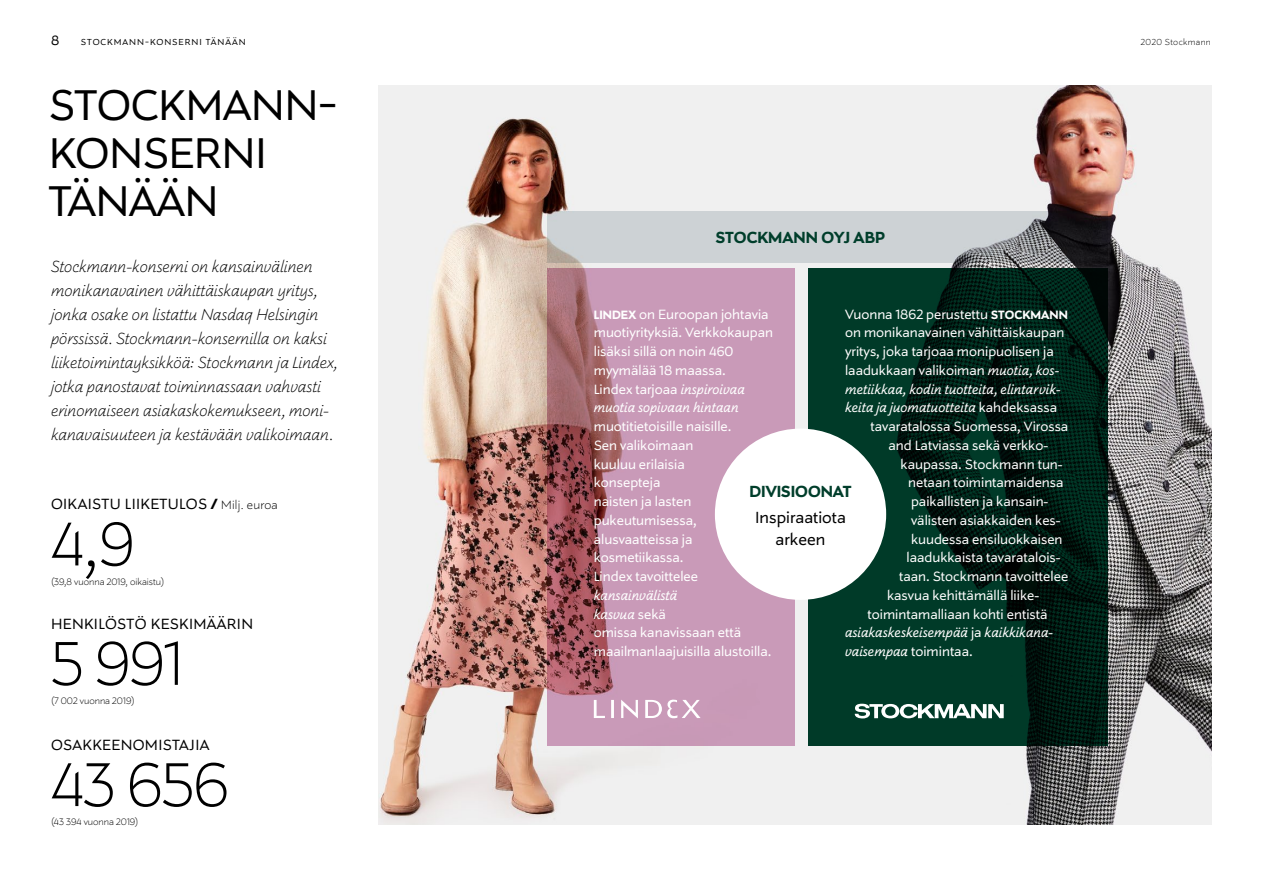
<style>
.page{position:relative;width:1263px;height:893px;background:#fff}
.page>*{position:absolute;margin:0;border:0;box-sizing:border-box;transform-origin:0 0}
.Lukunosto_50pt{font:300 69px "Stockmann Sans";letter-spacing:-.02em;color:#000}
.t1{font:48px/48px "Stockmann Sans";letter-spacing:-.01em;color:#000}
.Ingressi{font:italic 300 18px/24px "Stockmann Sans";color:#000}
.t2{font:700 18px "Stockmann Sans";color:#003e2b}
.t3{font:18px/21.6px "Stockmann Sans";color:#000;text-align:center}
.Lukunosto_H1{font:16.5px "Stockmann Sans";letter-spacing:.02em;color:#000}
.base_ind{font:15px/18.8px "Stockmann Sans";color:#fff}
.base_ind-2{font:italic 15px "Stockmann Sans";color:#fff}
.t4{font:15px "Stockmann Sans";color:#000}
.lukunosto_vertailuvu{font:300 10.5px "Stockmann Sans";color:#000}
.Master_section{font:9.75px "Stockmann Sans";letter-spacing:.1em;color:#000}
.t5{font:300 9.75px "Stockmann Sans";letter-spacing:.04em;color:#000}
.s1{font-weight:700}
.s2{font-weight:300;font-size:13.5px}
.s3{font-weight:700;font-size:13.5px}
.s4{font-style:italic}
.s5{font-style:normal}
</style>
<div class="page">
<img style="left:378px;top:85px;width:834px;height:740px">
<svg style="left:547px;top:268px;width:248px;height:478px;background:#bc89a1"></svg>
<svg style="left:808px;top:268px;width:300px;height:478px;background:#00291c"></svg>
<svg style="left:547px;top:211px;width:561px;height:51px;background:#b4b8bb"></svg>
<svg style="left:594px;top:699px;width:107px;height:19px"></svg>
<div style="left:715px;top:429px;width:171px;height:171px;background:#fff;border-radius:50%"></div>
<svg style="left:855px;top:704px;width:149px;height:14px"></svg>
<p class="t4" style="left:51px;top:31px;width:10px">8</p>
<p class="t5" style="left:1141px;top:36px;width:71px">2020 Stockmann</p>
<p class="Master_section" style="left:81px;top:36px;width:166px">STOCKMANN-KONSERNI TÄNÄÄN</p>
<h1 class="t1" style="left:49px;top:81px;width:290px">STOCKMANN-<br>KONSERNI<br>TÄNÄÄN</h1>
<p class="Ingressi" style="left:51px;top:255px;width:288px">Stockmann-konserni on kansainvälinen monikanavainen vähittäiskaupan yritys, jonka osake on listattu Nasdaq Helsingin pörssissä. Stockmann-konsernilla on kaksi liiketoimintayksikköä: Stockmann ja Lindex, jotka panostavat toiminnassaan vahvasti erinomaiseen asiakaskokemukseen, moni&shy;kanavaisuuteen ja kestävään valikoimaan.</p>
<p class="Lukunosto_H1" style="left:51px;top:494px;width:228px">OIKAISTU LIIKETULOS <span class="s1">/</span> <span class="s2">Milj. euroa</span></p>
<p class="Lukunosto_50pt" style="left:51px;top:505px;width:85px">4,9</p>
<p class="lukunosto_vertailuvu" style="left:51px;top:576px;width:115px">(39,8 vuonna 2019, oikaistu)</p>
<p class="Lukunosto_H1" style="left:51px;top:614px;width:204px">HENKILÖSTÖ KESKIMÄÄRIN</p>
<p class="Lukunosto_50pt" style="left:51px;top:624px;width:134px">5 991</p>
<p class="lukunosto_vertailuvu" style="left:51px;top:694px;width:85px">(7 002 vuonna 2019)</p>
<p class="Lukunosto_H1" style="left:51px;top:735px;width:160px">OSAKKEENOMISTAJIA</p>
<p class="Lukunosto_50pt" style="left:51px;top:746px;width:180px">43 656</p>
<p class="lukunosto_vertailuvu" style="left:51px;top:816px;width:89px">(43 394 vuonna 2019)</p>
<p class="t2" style="left:716px;top:227px;width:171px">STOCKMANN OYJ ABP</p>
<p class="base_ind" style="left:594px;top:305px;width:181px"><span class="s3">LINDEX</span> on Euroopan johtavia muotiyrityksiä. Verkkokaupan lisäksi sillä on noin 460 myymälää 18 maassa.<br>Lindex tarjoaa <span class="s4">inspiroivaa muotia sopivaan hintaan </span>muotitietoisille naisille.<br>Sen valikoimaan<br>kuuluu erilaisia<br>konsepteja<br>naisten ja lasten pukeutumisessa, alusvaatteissa ja kosmetiikassa.<br>Lindex tavoittelee <span class="s4">kansainvälistä<br>kasvua</span> sekä<br>omissa kanavissaan että maailmanlaajuisilla alustoilla.</p>
<p class="base_ind" style="left:845px;top:305px;width:224px">Vuonna 1862 perustettu <span class="s3">STOCKMANN</span></p>
<p class="base_ind" style="left:845px;top:323px;width:221px">on monikanavainen vähittäiskaupan</p>
<p class="base_ind" style="left:845px;top:342px;width:210px">yritys, joka tarjoaa monipuolisen ja</p>
<p class="base_ind" style="left:845px;top:361px;width:216px">laadukkaan valikoiman <span class="s4">muotia, kos-</span></p>
<p class="base_ind-2" style="left:845px;top:380px;width:217px">metiikkaa, kodin tuotteita, elintarvik-</p>
<p class="base_ind-2" style="left:845px;top:399px;width:214px">keita ja juomatuotteita <span class="s5">kahdeksassa</span></p>
<p class="base_ind" style="left:870px;top:417px;width:199px">tavaratalossa Suomessa, Virossa</p>
<p class="base_ind" style="left:888px;top:436px;width:161px">and Latviassa sekä verkko-</p>
<p class="base_ind" style="left:900px;top:455px;width:164px">kaupassa. Stockmann tun-</p>
<p class="base_ind" style="left:908px;top:473px;width:157px">netaan toimintamaidensa</p>
<p class="base_ind" style="left:911px;top:492px;width:139px">paikallisten ja kansain-</p>
<p class="base_ind" style="left:911px;top:511px;width:151px">välisten asiakkaiden kes-</p>
<p class="base_ind" style="left:911px;top:530px;width:153px">kuudessa ensiluokkaisen</p>
<p class="base_ind" style="left:906px;top:548px;width:156px">laadukkaista tavaratalois-</p>
<p class="base_ind" style="left:899px;top:567px;width:171px">taan. Stockmann tavoittelee</p>
<p class="base_ind" style="left:887px;top:586px;width:154px">kasvua kehittämällä liike-</p>
<p class="base_ind" style="left:867px;top:605px;width:181px">toimintamalliaan kohti entistä</p>
<p class="base_ind-2" style="left:845px;top:624px;width:210px">asiakaskeskeisempää <span class="s5">ja</span> kaikkikana-</p>
<p class="base_ind" style="left:845px;top:642px;width:129px"><span class="s4">vaisempaa</span> toimintaa.</p>
<p class="t2" style="left:749px;top:481px;width:104px">DIVISIOONAT</p>
<p class="t3" style="left:755px;top:507px;width:92px">Inspiraatiota arkeen</p>
</div>
